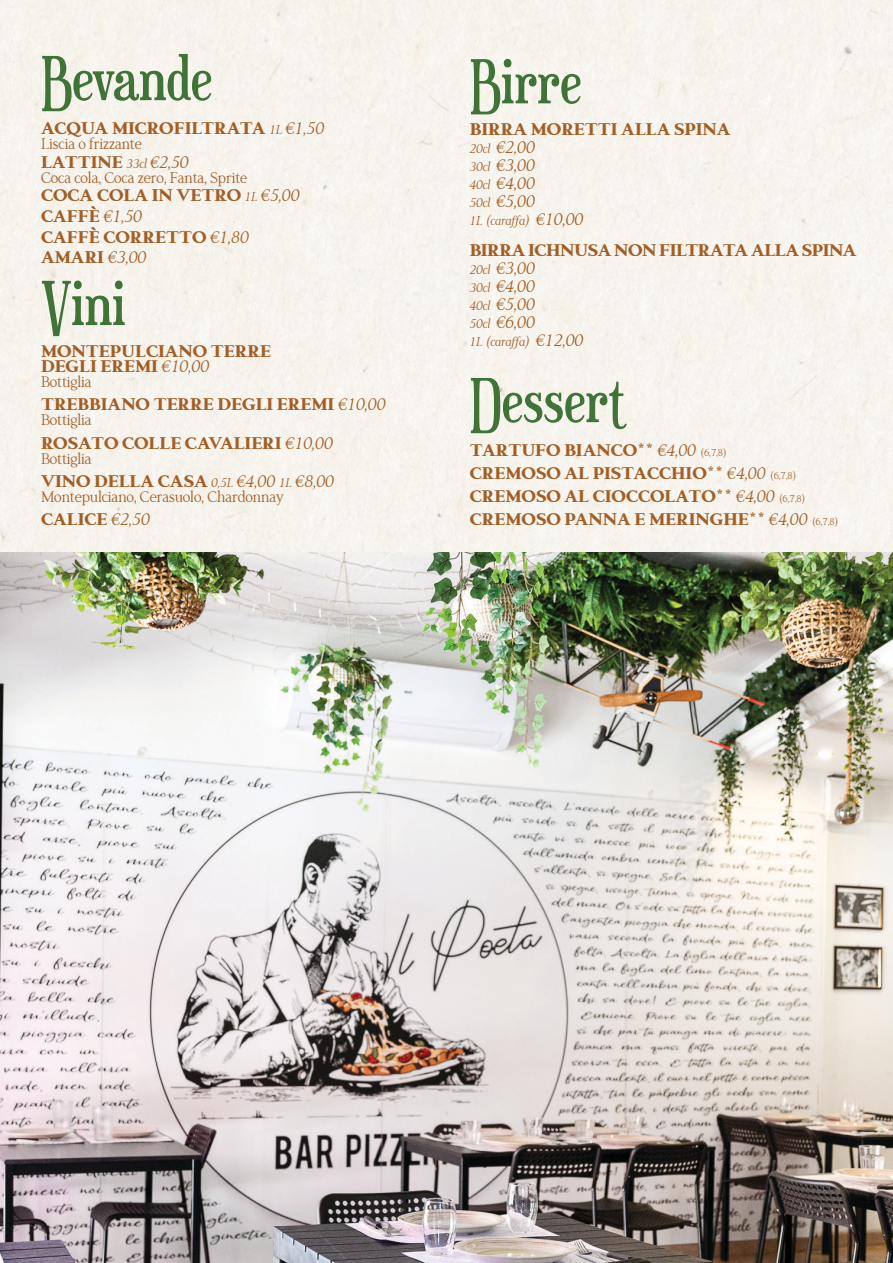
<style>
.page{position:relative;width:893px;height:1263px;background:#fff}
.page>*{position:absolute;margin:0;border:0;box-sizing:border-box;transform-origin:0 0}
.t1{font:60px "Euphorigenic";color:#407337}
.t2{font:900 18px/18px "LT Remark";color:#a35e26}
.t3{font:900 18px/18px "LT Remark";letter-spacing:-.025em;color:#a35e26}
.t4{font:16.5px "LT Remark";color:#a35e26}
.t5{font:italic 13.5px "LT Remark";color:#a35e26}
.s1{font-weight:400;font-style:italic;font-size:13.5px}
.s2{font-weight:400;font-style:italic}
.s3{font-size:18px}
.s4{font-weight:400;font-size:16.5px}
.s5{font-weight:400;font-size:10.5px}
</style>
<div class="page">
<img style="left:0;top:552px;width:893px;height:711px">
<h1 class="t1" style="left:41px;top:42px;width:173px">Bevande</h1>
<p class="t2" style="left:41px;top:119px;width:285px">ACQUA MICROFILTRATA <span class="s1">1L</span> <span class="s2">€1,50</span></p>
<p class="t4" style="left:41px;top:134px;width:102px">Liscia o frizzante</p>
<p class="t2" style="left:41px;top:152px;width:150px">LATTINE <span class="s1">33cl</span> <span class="s2">€2,50</span></p>
<p class="t4" style="left:41px;top:168px;width:208px">Coca cola, Coca zero, Fanta, Sprite</p>
<p class="t2" style="left:41px;top:185px;width:260px;line-height:20.4px">COCA COLA IN VETRO <span class="s1">1L</span> <span class="s2">€5,00<br></span>CAFFÈ <span class="s2">€1,50<br></span>CAFFÈ CORRETTO <span class="s2">€1,80<br></span>AMARI <span class="s2">€3,00</span></p>
<h1 class="t1" style="left:41px;top:267px;width:86px">Vini</h1>
<p class="t2" style="left:41px;top:343px;width:232px;line-height:15px">MONTEPULCIANO TERRE<br>DEGLI EREMI <span class="s2">€10,00</span></p>
<p class="t4" style="left:41px;top:372px;width:52px">Bottiglia</p>
<p class="t2" style="left:41px;top:395px;width:347px">TREBBIANO TERRE DEGLI EREMI <span class="s2">€10,00</span></p>
<p class="t4" style="left:41px;top:410px;width:52px">Bottiglia</p>
<p class="t2" style="left:41px;top:433px;width:294px">ROSATO COLLE CAVALIERI <span class="s2">€10,00</span></p>
<p class="t4" style="left:41px;top:448px;width:52px">Bottiglia</p>
<p class="t2" style="left:41px;top:471px;width:295px">VINO DELLA CASA <span class="s1">0,5L</span> <span class="s2">€4,00</span> <span class="s1">1L</span> <span class="s2">€8,00</span></p>
<p class="t4" style="left:41px;top:486px;width:245px">Montepulciano, Cerasuolo, Chardonnay</p>
<p class="t2" style="left:41px;top:509px;width:111px">CALICE <span class="s2">€2,50</span></p>
<h1 class="t1" style="left:470px;top:45px;width:113px">Birre</h1>
<p class="t2" style="left:470px;top:119px;width:262px">BIRRA MORETTI ALLA SPINA<br><span class="s1">20cl</span> <span class="s2">€2,00<br></span><span class="s1">30cl</span> <span class="s2">€3,00<br></span><span class="s1">40cl</span> <span class="s2">€4,00<br></span><span class="s1">50cl</span> <span class="s2">€5,00</span></p>
<p class="t5" style="left:470px;top:212px;width:116px">1L (caraffa) <span class="s3">€10,00</span></p>
<p class="t3" style="left:470px;top:240px;width:388px">BIRRA ICHNUSA NON FILTRATA ALLA SPINA<br><span class="s1">20cl</span> <span class="s2">€3,00<br></span><span class="s1">30cl</span> <span class="s2">€4,00<br></span><span class="s1">40cl</span> <span class="s2">€5,00<br></span><span class="s1">50cl</span> <span class="s2">€6,00</span></p>
<p class="t5" style="left:470px;top:333px;width:116px">1L (caraffa) <span class="s3">€12,00</span></p>
<h1 class="t1" style="left:470px;top:364px;width:156px">Dessert</h1>
<p class="t2" style="left:470px;top:438px;width:370px;line-height:23px">TARTUFO BIANCO<span class="s4">**</span> <span class="s2">€4,00</span> <span class="s5">(6,7,8)<br></span>CREMOSO AL PISTACCHIO<span class="s4">**</span> <span class="s2">€4,00</span> <span class="s5">(6,7,8)<br></span>CREMOSO AL CIOCCOLATO<span class="s4">**</span> <span class="s2">€4,00</span> <span class="s5">(6,7,8)<br></span>CREMOSO PANNA E MERINGHE<span class="s4">**</span> <span class="s2">€4,00</span> <span class="s5">(6,7,8)</span></p>
</div>
